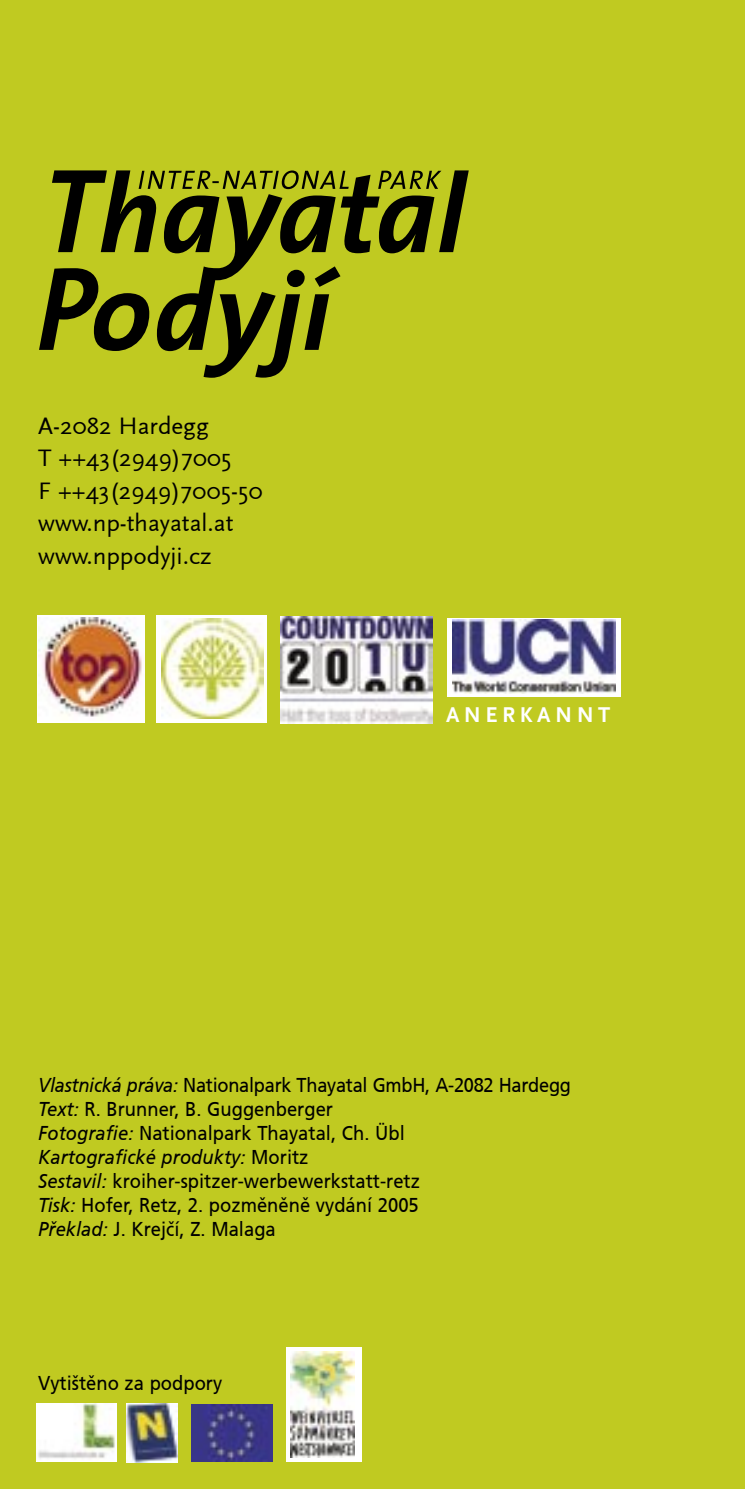
<style>
.page{position:relative;width:745px;height:1489px;background:#fff}
.page>*{position:absolute;margin:0;border:0;box-sizing:border-box;transform-origin:0 0}
.t1{font:25px "Scala Sans";color:#000}
.t2{font:700 22.5px "Scala Sans";letter-spacing:.2em;color:#fff}
.t3{font:20px "Frutiger CE";color:#000;scale:.92 1}
.t4{font:20px "Frutiger CE";color:#000;scale:.91 1}
.Fliesstext{font:italic 20px "Frutiger CE";color:#000;scale:.92 1}
.s1{font-style:italic}
.s2{font-style:normal}
</style>
<div class="page">
<div style="left:0;top:0;width:744px;height:1488px;background:#c0ca21"></div>
<svg style="left:39px;top:170px;width:429px;height:208px"></svg>
<img style="left:37px;top:1403px;width:79px;height:58px">
<img style="left:126px;top:1403px;width:52px;height:58px">
<div style="left:156px;top:615px;width:111px;height:107px;background:#fff"></div>
<img style="left:162px;top:618px;width:101px;height:100px">
<div style="left:37px;top:615px;width:108px;height:107px;background:#fff"></div>
<img style="left:38px;top:617px;width:104px;height:100px">
<div style="left:446px;top:618px;width:173px;height:78px;background:#fff"></div>
<img style="left:452px;top:619px;width:163px;height:74px">
<img style="left:280px;top:616px;width:152px;height:107px">
<img style="left:191px;top:1404px;width:81px;height:57px">
<div style="left:286px;top:1346px;width:75px;height:115px;background:#fff"></div>
<img style="left:291px;top:1351px;width:63px;height:106px">
<p class="t1" style="left:38px;top:412px;width:172px">A-2082 Hardegg</p>
<p class="t1" style="left:38px;top:444px;width:195px">T ++43(2949)7005</p>
<p class="t1" style="left:38px;top:477px;width:226px">F ++43(2949)7005-50</p>
<p class="t1" style="left:38px;top:509px;width:197px">www.np-thayatal.at</p>
<p class="t1" style="left:38px;top:542px;width:175px">www.nppodyji.cz</p>
<p class="t2" style="left:445px;top:702px;width:166px">ANERKANNT</p>
<p class="t4" style="left:38px;top:1073px;width:586px"><span class="s1">Vlastnická práva:</span> Nationalpark Thayatal GmbH, A-2082 Hardegg</p>
<p class="t3" style="left:38px;top:1097px;width:322px"><span class="s1">Text:</span> R. Brunner, B. Guggenberger</p>
<p class="t3" style="left:38px;top:1121px;width:399px"><span class="s1">Fotografie:</span> Nationalpark Thayatal, Ch. Übl</p>
<p class="Fliesstext" style="left:38px;top:1145px;width:295px">Kartografické produkty: <span class="s2">Moritz</span></p>
<p class="t3" style="left:38px;top:1169px;width:416px"><span class="s1">Sestavil:</span> kroiher-spitzer-werbewerkstatt-retz</p>
<p class="t3" style="left:38px;top:1193px;width:415px"><span class="s1">Tisk:</span> Hofer, Retz, 2. pozmìnìnì vydání 2005</p>
<p class="t3" style="left:38px;top:1217px;width:259px"><span class="s1">Pøeklad:</span> J. Krejèí, Z. Malaga</p>
<p class="t3" style="left:38px;top:1370px;width:201px">Vytištìno za podpory</p>
</div>
